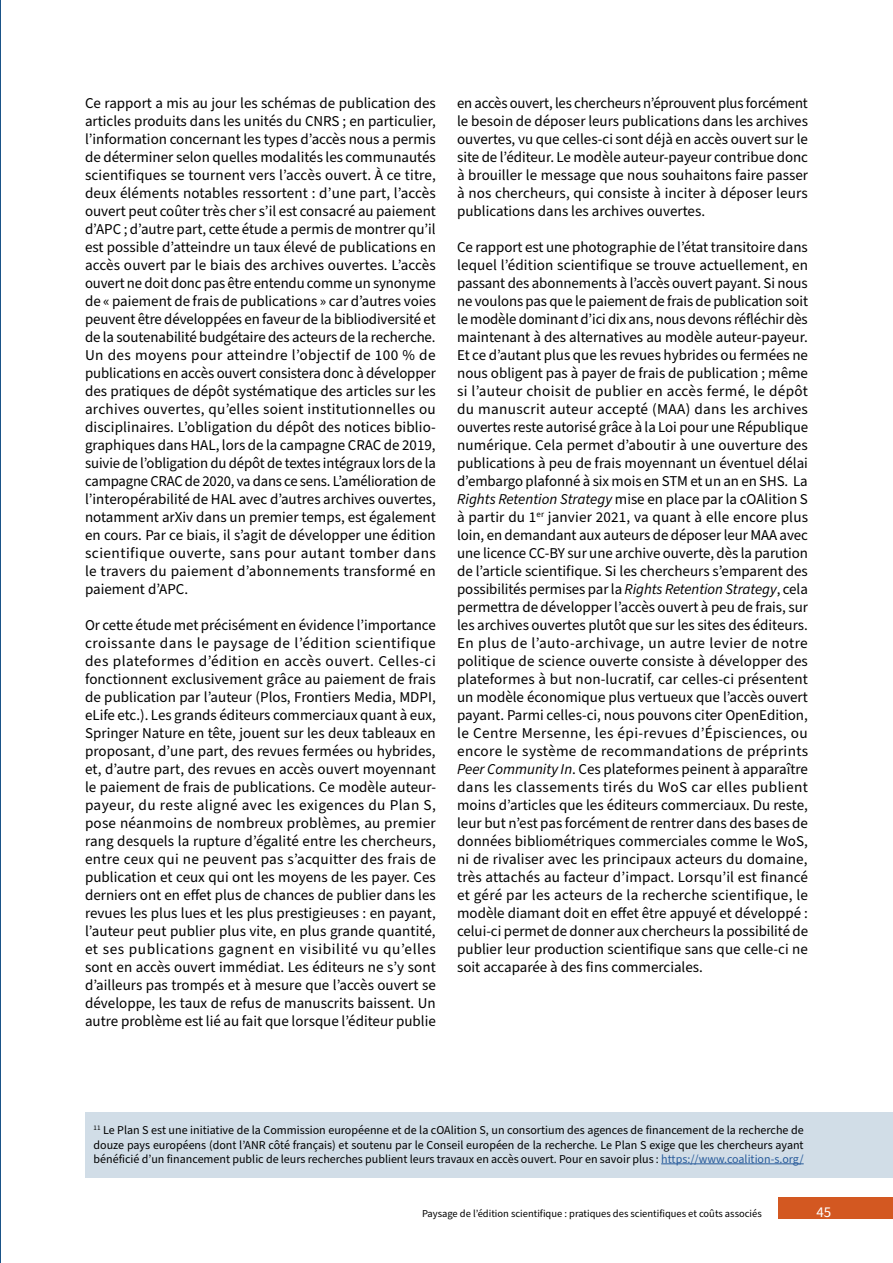
<style>
.page{position:relative;width:893px;height:1263px;background:#fff}
.page>*{position:absolute;margin:0;border:0;box-sizing:border-box;transform-origin:0 0}
.t1{font:15px/18px "Source Sans Pro";color:#000;text-align:justify}
.t2{font:15px "Source Sans Pro";color:#fff}
.t3{font:12px/14.4px "Source Sans Pro";color:#000;text-align:justify}
.t4{font:10.5px "Source Sans Pro";color:#000}
.s1{font-style:italic}
.s2{color:#275b9b}
</style>
<div class="page">
<div style="left:778px;top:1197px;width:115px;height:21px;background:#d35821"></div>
<img style="left:0;top:0;width:1px;height:1263px">
<div style="left:85px;top:1112px;width:808px;height:65px;background:#d1dde7"></div>
<hr style="left:661px;top:1163px;width:143px;height:1px;background:#275b9b">
<p class="t1" style="left:85px;top:95px;width:353px">Ce rapport a mis au jour les schémas de publication des articles produits dans les unités du CNRS ; en particulier, l’information concernant les types d’accès nous a permis de déterminer selon quelles modalités les communautés scientifiques se tournent vers l’accès ouvert. À ce titre, deux éléments notables ressortent : d’une part, l’accès ouvert peut coûter très cher s’il est consacré au paiement d’APC ; d’autre part, cette étude a permis de montrer qu’il est possible d’atteindre un taux élevé de publications en accès ouvert par le biais des archives ouvertes. L’accès ouvert ne doit donc pas être entendu comme un synonyme de « paiement de frais de publications » car d’autres voies peuvent être développées en faveur de la bibliodiversité et de la soutenabilité budgétaire des acteurs de la recherche.<br>Un des moyens pour atteindre l’objectif de 100 % de publications en accès ouvert consistera donc à développer des pratiques de dépôt systématique des articles sur les archives ouvertes, qu’elles soient institutionnelles ou disciplinaires. L’obligation du dépôt des notices biblio&shy;graphiques dans HAL, lors de la campagne CRAC de 2019, suivie de l’obligation du dépôt de textes intégraux lors de la campagne CRAC de 2020, va dans ce sens. L’amélioration de l’interopérabilité de HAL avec d’autres archives ouvertes, notamment arXiv dans un premier temps, est également en cours. Par ce biais, il s’agit de développer une édition scientifique ouverte, sans pour autant tomber dans le travers du paiement d’abonnements transformé en paiement d’APC.</p>
<p class="t1" style="left:85px;top:617px;width:353px">Or cette étude met précisément en évidence l’importance croissante dans le paysage de l’édition scientifique des plateformes d’édition en accès ouvert. Celles-ci fonctionnent exclusivement grâce au paiement de frais de publication par l’auteur (Plos, Frontiers Media, MDPI, eLife etc.). Les grands éditeurs commerciaux quant à eux, Springer Nature en tête, jouent sur les deux tableaux en proposant, d’une part, des revues fermées ou hybrides, et, d’autre part, des revues en accès ouvert moyennant le paiement de frais de publications. Ce modèle auteur&shy;payeur, du reste aligné avec les exigences du Plan S, pose néanmoins de nombreux problèmes, au premier rang desquels la rupture d’égalité entre les chercheurs, entre ceux qui ne peuvent pas s’acquitter des frais de publication et ceux qui ont les moyens de les payer. Ces derniers ont en effet plus de chances de publier dans les revues les plus lues et les plus prestigieuses : en payant, l’auteur peut publier plus vite, en plus grande quantité, et ses publications gagnent en visibilité vu qu’elles sont en accès ouvert immédiat. Les éditeurs ne s’y sont d’ailleurs pas trompés et à mesure que l’accès ouvert se développe, les taux de refus de manuscrits baissent. Un autre problème est lié au fait que lorsque l’éditeur publie</p>
<p class="t1" style="left:457px;top:95px;width:352px">en accès ouvert, les chercheurs n’éprouvent plus forcément le besoin de déposer leurs publications dans les archives ouvertes, vu que celles-ci sont déjà en accès ouvert sur le site de l’éditeur. Le modèle auteur-payeur contribue donc à brouiller le message que nous souhaitons faire passer à nos chercheurs, qui consiste à inciter à déposer leurs publications dans les archives ouvertes.</p>
<p class="t1" style="left:457px;top:239px;width:352px">Ce rapport est une photographie de l’état transitoire dans lequel l’édition scientifique se trouve actuellement, en passant des abonnements à l’accès ouvert payant. Si nous ne voulons pas que le paiement de frais de publication soit le modèle dominant d’ici dix ans, nous devons réfléchir dès maintenant à des alternatives au modèle auteur-payeur.<br>Et ce d’autant plus que les revues hybrides ou fermées ne nous obligent pas à payer de frais de publication ; même si l’auteur choisit de publier en accès fermé, le dépôt du manuscrit auteur accepté (MAA) dans les archives ouvertes reste autorisé grâce à la Loi pour une République numérique. Cela permet d’aboutir à une ouverture des publications à peu de frais moyennant un éventuel délai d’embargo plafonné à six mois en STM et un an en SHS. La <span class="s1">Rights Retention Strategy</span> mise en place par la cOAlition S à partir du 1<sup>er</sup> janvier 2021, va quant à elle encore plus loin, en demandant aux auteurs de déposer leur MAA avec une licence CC-BY sur une archive ouverte, dès la parution de l’article scientifique. Si les chercheurs s’emparent des possibilités permises par la <span class="s1">Rights Retention Strategy</span>, cela permettra de développer l’accès ouvert à peu de frais, sur les archives ouvertes plutôt que sur les sites des éditeurs.<br>En plus de l’auto-archivage, un autre levier de notre politique de science ouverte consiste à développer des plateformes à but non-lucratif, car celles-ci présentent un modèle économique plus vertueux que l’accès ouvert payant. Parmi celles-ci, nous pouvons citer OpenEdition, le Centre Mersenne, les épi-revues d’Épisciences, ou encore le système de recommandations de préprints <span class="s1">Peer Community In</span>. Ces plateformes peinent à apparaître dans les classements tirés du WoS car elles publient moins d’articles que les éditeurs commerciaux. Du reste, leur but n’est pas forcément de rentrer dans des bases de données bibliométriques commerciales comme le WoS, ni de rivaliser avec les principaux acteurs du domaine, très attachés au facteur d’impact. Lorsqu’il est financé et géré par les acteurs de la recherche scientifique, le modèle diamant doit en effet être appuyé et développé : celui-ci permet de donner aux chercheurs la possibilité de publier leur production scientifique sans que celle-ci ne soit accaparée à des fins commerciales.</p>
<p class="t3" style="left:94px;top:1123px;width:712px"><sup>11</sup> Le Plan S est une initiative de la Commission européenne et de la cOAlition S, un consortium des agences de financement de la recherche de douze pays européens (dont l’ANR côté français) et soutenu par le Conseil européen de la recherche. Le Plan S exige que les chercheurs ayant bénéficié d’un financement public de leurs recherches publient leurs travaux en accès ouvert. Pour en savoir plus : <span class="s2">https://www.coalition-s.org/</span></p>
<p class="t4" style="left:422px;top:1207px;width:341px">Paysage de l’édition scientifique : pratiques des scientifiques et coûts associés</p>
<p class="t2" style="left:816px;top:1202px;width:16px">45</p>
</div>
